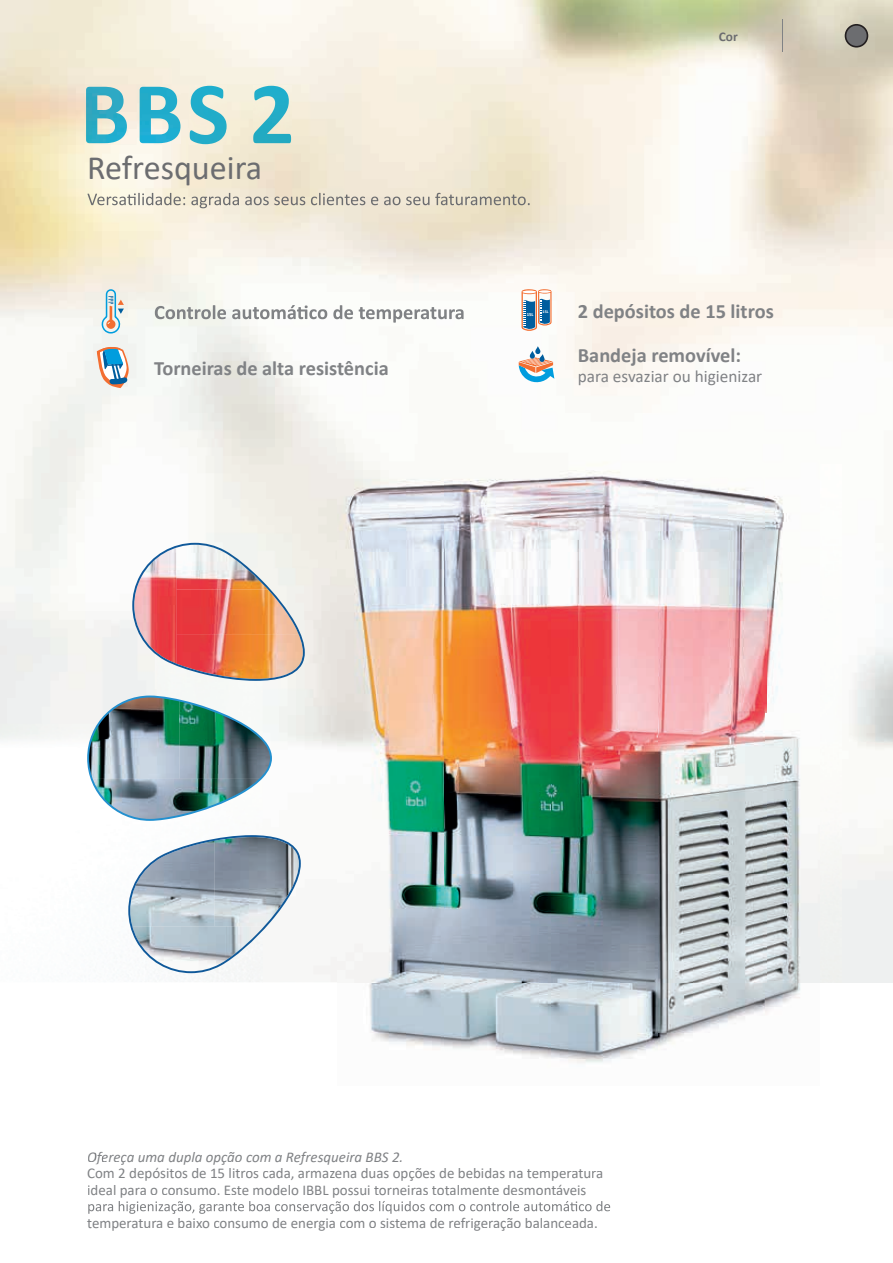
<style>
.page{position:relative;width:893px;height:1263px;background:#fff}
.page>*{position:absolute;margin:0;border:0;box-sizing:border-box;transform-origin:0 0}
.t1{font:34.2px "Calibri";color:#6c6d70}
.t2{font:700 20.4px/44.4px "Calibri";color:#808285}
.t3{font:17.25px "Calibri";color:#808285}
.t4{font:15px/16.5px "Calibri";color:#808285}
.t5{font:italic 15px "Calibri";color:#808285}
.t6{font:700 13.35px "Calibri";color:#6c6d70}
.t7{font:700 4.8px "Calibri";color:#fff}
.t8{font:700 4.2px "Calibri";color:#fff}
</style>
<div class="page">
<img style="left:186px;top:973px;width:24px;height:9px">
<img style="left:86px;top:87px;width:94px;height:56px">
<img style="left:190px;top:86px;width:37px;height:58px">
<img style="left:253px;top:86px;width:38px;height:57px">
<img style="left:87px;top:695px;width:185px;height:126px">
<img style="left:132px;top:543px;width:173px;height:138px">
<img style="left:128px;top:835px;width:173px;height:138px">
<svg style="left:101px;top:289px;width:23px;height:44px"></svg>
<svg style="left:155px;top:305px;width:309px;height:18px"></svg>
<svg style="left:97px;top:342px;width:33px;height:46px"></svg>
<svg style="left:521px;top:289px;width:31px;height:42px"></svg>
<svg style="left:519px;top:346px;width:35px;height:38px"></svg>
<img style="left:337px;top:445px;width:482px;height:618px">
<hr style="left:782px;top:20px;width:1px;height:32px;background:#808285">
<svg style="left:845px;top:24px;width:23px;height:24px"></svg>
<svg style="left:87px;top:193px;width:443px;height:15px;background:#d5cebe"></svg>
<svg style="left:88px;top:1201px;width:522px;height:13px"></svg>
<h1 class="t1" style="left:87px;top:144px;width:177px">Refresqueira</h1>
<h2 class="t2" style="left:154px;top:346px;width:236px">Torneiras de alta resistência</h2>
<p class="t6" style="left:719px;top:27px;width:20px">Cor</p>
<p class="t7" style="left:527px;top:311px;width:8px">15L</p>
<p class="t8" style="left:543px;top:309px;width:7px">15L</p>
<h2 class="t2" style="left:578px;top:288px;width:197px">2 depósitos de 15 litros<br>Bandeja removível:</h2>
<p class="t3" style="left:578px;top:364px;width:186px">para esvaziar ou higienizar</p>
<p class="t5" style="left:87px;top:1146px;width:318px">Ofereça uma dupla opção com a Refresqueira BBS 2.</p>
<p class="t4" style="left:87px;top:1164px;width:518px">Com 2 depósitos de 15 litros cada, armazena duas opções de bebidas na temperatura ideal para o consumo. Este modelo IBBL possui torneiras totalmente desmontáveis</p>
<p class="t4" style="left:87px;top:1214px;width:512px">temperatura e baixo consumo de energia com o sistema de refrigeração balanceada.</p>
</div>
